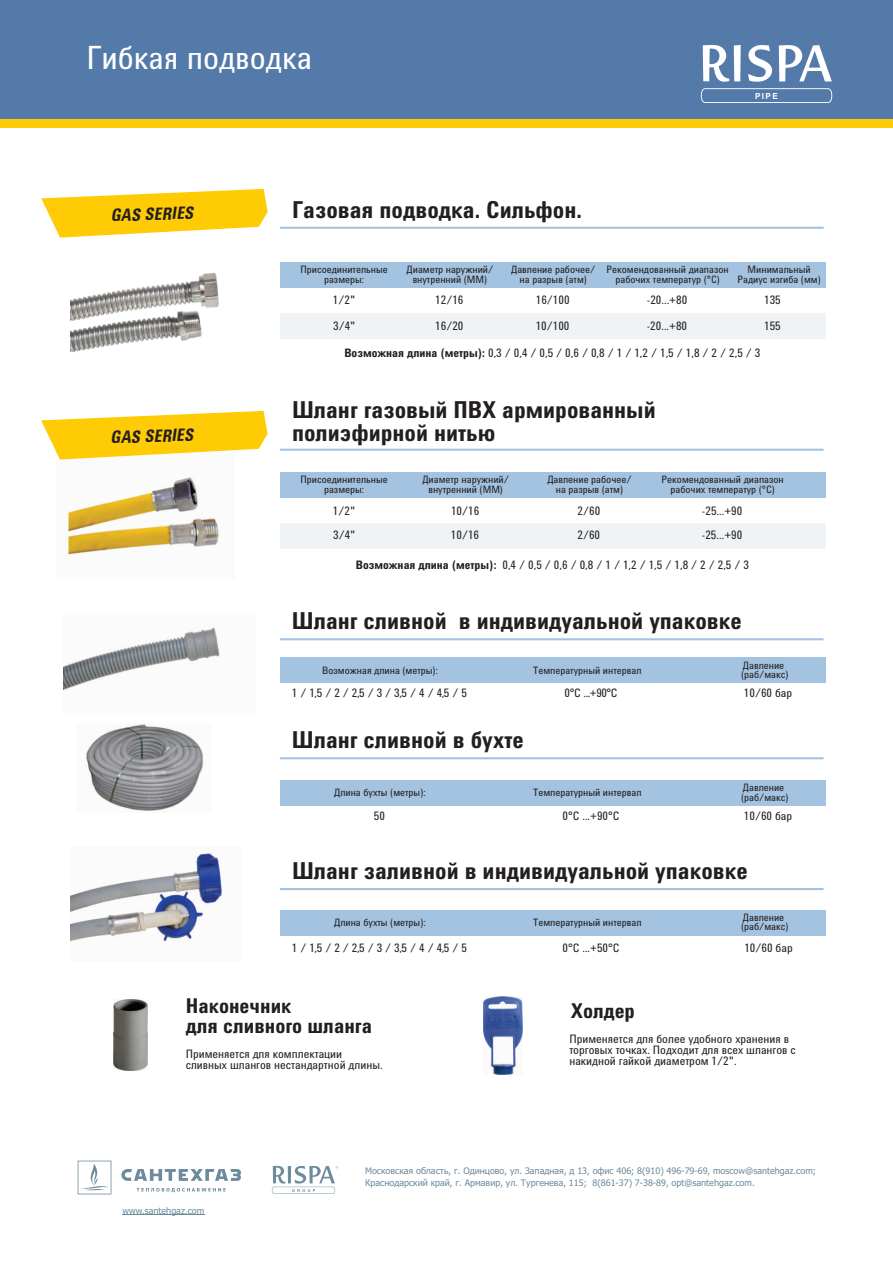
<style>
.page{position:relative;width:893px;height:1263px;background:#fff}
.page>*{position:absolute;margin:0;border:0;box-sizing:border-box;transform-origin:0 0}
.t1{font:33px "Utah Cyr MT Cond";color:#fff}
.t2{font:700 24px "Utah Cyr MT Cond";color:#231f20}
.t3{font:700 21px/20px "Utah Cyr MT Cond";color:#231f20}
.t4{font:italic 700 17.4px "Utah Cyr MT Cond";color:#231f20}
.t5{font:12px/26.1px "Utah Cyr MT Cond";color:#231f20}
.t6{font:10.5px/9.9px "Utah Cyr MT Cond";color:#231f20;text-align:center}
.t7{font:9px/11.6px "Tahoma";color:#6d8b9c}
.t8{font:700 8.25px "Arial";color:#fff}
.s1{font-weight:700}
</style>
<div class="page">
<svg style="left:121px;top:1169px;width:120px;height:12px"></svg>
<svg style="left:137px;top:1188px;width:89px;height:4px"></svg>
<svg style="left:78px;top:1160px;width:33px;height:34px"></svg>
<svg style="left:272px;top:1166px;width:66px;height:28px"></svg>
<hr style="left:122px;top:1214px;width:82px;height:1px;background:#6d8b9c">
<div style="left:0;top:0;width:893px;height:120px;background:#547aaa"></div>
<div style="left:0;top:120px;width:893px;height:8px;background:#ffcb04"></div>
<svg style="left:703px;top:45px;width:129px;height:37px"></svg>
<svg style="left:701px;top:88px;width:131px;height:15px"></svg>
<div style="left:280px;top:262px;width:545px;height:26px;background:#a4c3e0"></div>
<div style="left:280px;top:313px;width:545px;height:26px;background:#eff3f6"></div>
<div style="left:280px;top:472px;width:545px;height:25px;background:#a4c3e0"></div>
<div style="left:280px;top:523px;width:545px;height:26px;background:#eff3f6"></div>
<div style="left:280px;top:657px;width:545px;height:26px;background:#a4c3e0"></div>
<div style="left:280px;top:780px;width:545px;height:25px;background:#a4c3e0"></div>
<div style="left:280px;top:910px;width:545px;height:25px;background:#a4c3e0"></div>
<svg style="left:280px;top:227px;width:544px;height:2px"></svg>
<svg style="left:41px;top:189px;width:227px;height:49px"></svg>
<img style="left:71px;top:272px;width:148px;height:80px">
<img style="left:65px;top:477px;width:154px;height:78px">
<svg style="left:280px;top:449px;width:544px;height:2px"></svg>
<svg style="left:41px;top:411px;width:227px;height:49px"></svg>
<svg style="left:280px;top:638px;width:544px;height:2px"></svg>
<svg style="left:280px;top:757px;width:544px;height:2px"></svg>
<img style="left:64px;top:627px;width:156px;height:64px">
<img style="left:85px;top:723px;width:119px;height:88px">
<svg style="left:280px;top:888px;width:544px;height:2px"></svg>
<img style="left:70px;top:852px;width:152px;height:90px">
<img style="left:113px;top:999px;width:34px;height:72px">
<img style="left:483px;top:996px;width:40px;height:78px">
<h1 class="t1" style="left:86px;top:46px;width:227px">Гибкая подводка</h1>
<p class="t8" style="left:755px;top:93px;width:24px">PIPE</p>
<h3 class="t4" style="left:110px;top:209px;width:84px;rotate:-2deg">GAS SERIES</h3>
<h2 class="t2" style="left:292px;top:201px;width:291px">Газовая подводка. Сильфон.</h2>
<p class="t6" style="left:300px;top:266px;width:89px">Присоединительные размеры:</p>
<p class="t5" style="left:333px;top:287px;width:24px">1/2"<br>3/4"</p>
<p class="t6" style="left:407px;top:266px;width:88px">Диаметр наружний/ внутренний (ММ)</p>
<p class="t5" style="left:435px;top:287px;width:30px">12/16<br>16/20</p>
<p class="t6" style="left:511px;top:266px;width:86px">Давление рабочее/ на разрыв (атм)</p>
<p class="t5" style="left:536px;top:287px;width:35px">16/100<br>10/100</p>
<p class="t6" style="left:606px;top:266px;width:124px">Рекомендованный диапазон рабочих температур (°С)</p>
<p class="t5" style="left:647px;top:287px;width:42px">-20...+80 -20...+80</p>
<p class="t6" style="left:737px;top:266px;width:85px">Минимальный<br>Радиус изгиба (мм)</p>
<p class="t5" style="left:764px;top:288px;width:18px;line-height:25.7px">135<br>155</p>
<p class="t5" style="left:344px;top:341px;width:417px"><span class="s1">Возможная длина (метры):</span> 0,3 / 0,4 / 0,5 / 0,6 / 0,8 / 1 / 1,2 / 1,5 / 1,8 / 2 / 2,5 / 3</p>
<h2 class="t2" style="left:292px;top:401px;width:365px">Шланг газовый ПВХ армированный</h2>
<h3 class="t4" style="left:110px;top:431px;width:84px;rotate:-2deg">GAS SERIES</h3>
<h2 class="t2" style="left:292px;top:424px;width:205px">полиэфирной нитью</h2>
<p class="t6" style="left:422px;top:475px;width:88px">Диаметр наружний/ внутренний (ММ)</p>
<p class="t5" style="left:451px;top:500px;width:30px;line-height:24.5px">10/16<br>10/16</p>
<p class="t6" style="left:547px;top:475px;width:86px">Давление рабочее/ на разрыв (атм)</p>
<p class="t5" style="left:577px;top:500px;width:24px;line-height:24.5px">2/60<br>2/60</p>
<p class="t6" style="left:300px;top:475px;width:89px">Присоединительные размеры:</p>
<p class="t5" style="left:333px;top:500px;width:24px;line-height:24.5px">1/2"<br>3/4"</p>
<p class="t6" style="left:662px;top:475px;width:124px">Рекомендованный диапазон рабочих температур (°С)</p>
<p class="t5" style="left:702px;top:500px;width:42px;line-height:24.5px">-25...+90 -25...+90</p>
<p class="t5" style="left:356px;top:552px;width:395px"><span class="s1">Возможная длина (метры):</span> 0,4 / 0,5 / 0,6 / 0,8 / 1 / 1,2 / 1,5 / 1,8 / 2 / 2,5 / 3</p>
<h2 class="t2" style="left:292px;top:612px;width:451px">Шланг сливной в индивидуальной упаковке</h2>
<p class="t6" style="left:741px;top:661px;width:49px;text-align:left">Давление (раб/макс)</p>
<p class="t6" style="left:322px;top:666px;width:117px">Возможная длина (метры):</p>
<p class="t5" style="left:292px;top:681px;width:177px">1 / 1,5 / 2 / 2,5 / 3 / 3,5 / 4 / 4,5 / 5</p>
<p class="t5" style="left:744px;top:681px;width:50px">10/60 бар</p>
<p class="t6" style="left:533px;top:666px;width:110px">Температурный интервал</p>
<p class="t5" style="left:565px;top:681px;width:54px">0°С ...+90°С</p>
<h2 class="t2" style="left:292px;top:731px;width:233px">Шланг сливной в бухте</h2>
<p class="t6" style="left:741px;top:783px;width:49px;text-align:left">Давление (раб/макс)</p>
<p class="t6" style="left:334px;top:789px;width:93px">Длина бухты (метры):</p>
<p class="t5" style="left:374px;top:804px;width:13px">50</p>
<p class="t5" style="left:744px;top:804px;width:50px">10/60 бар</p>
<p class="t6" style="left:533px;top:789px;width:110px">Температурный интервал</p>
<p class="t5" style="left:563px;top:804px;width:58px">0°С ...+90°С</p>
<h2 class="t2" style="left:292px;top:862px;width:457px">Шланг заливной в индивидуальной упаковке</h2>
<p class="t6" style="left:334px;top:918px;width:93px">Длина бухты (метры):</p>
<p class="t5" style="left:744px;top:936px;width:50px">10/60 бар</p>
<p class="t6" style="left:741px;top:913px;width:49px;text-align:left">Давление (раб/макс)</p>
<p class="t6" style="left:533px;top:918px;width:110px">Температурный интервал</p>
<p class="t5" style="left:563px;top:936px;width:58px">0°С ...+50°С</p>
<p class="t5" style="left:292px;top:936px;width:177px">1 / 1,5 / 2 / 2,5 / 3 / 3,5 / 4 / 4,5 / 5</p>
<h3 class="t3" style="left:186px;top:998px;width:188px">Наконечник<br>для сливного шланга</h3>
<p class="t5" style="left:186px;top:1049px;width:198px;line-height:11.2px">Применяется для комплектации сливных шлангов нестандартной длины.</p>
<h3 class="t3" style="left:571px;top:1002px;width:66px">Холдер</h3>
<p class="t5" style="left:569px;top:1034px;width:228px;line-height:11.2px">Применяется для более удобного хранения в торговых точках. Подходит для всех шлангов с накидной гайкой диаметром 1/2".</p>
<p class="t7" style="left:122px;top:1205px;width:84px">www.santehgaz.com</p>
<p class="t7" style="left:365px;top:1166px;width:452px">Московская область, г. Одинцово, ул. Западная, д 13, офис 406; 8(910) 496-79-69, moscow@santehgaz.com;<br>Краснодарский край, г. Армавир, ул. Тургенева, 115; 8(861-37) 7-38-89, opt@santehgaz.com.</p>
</div>
